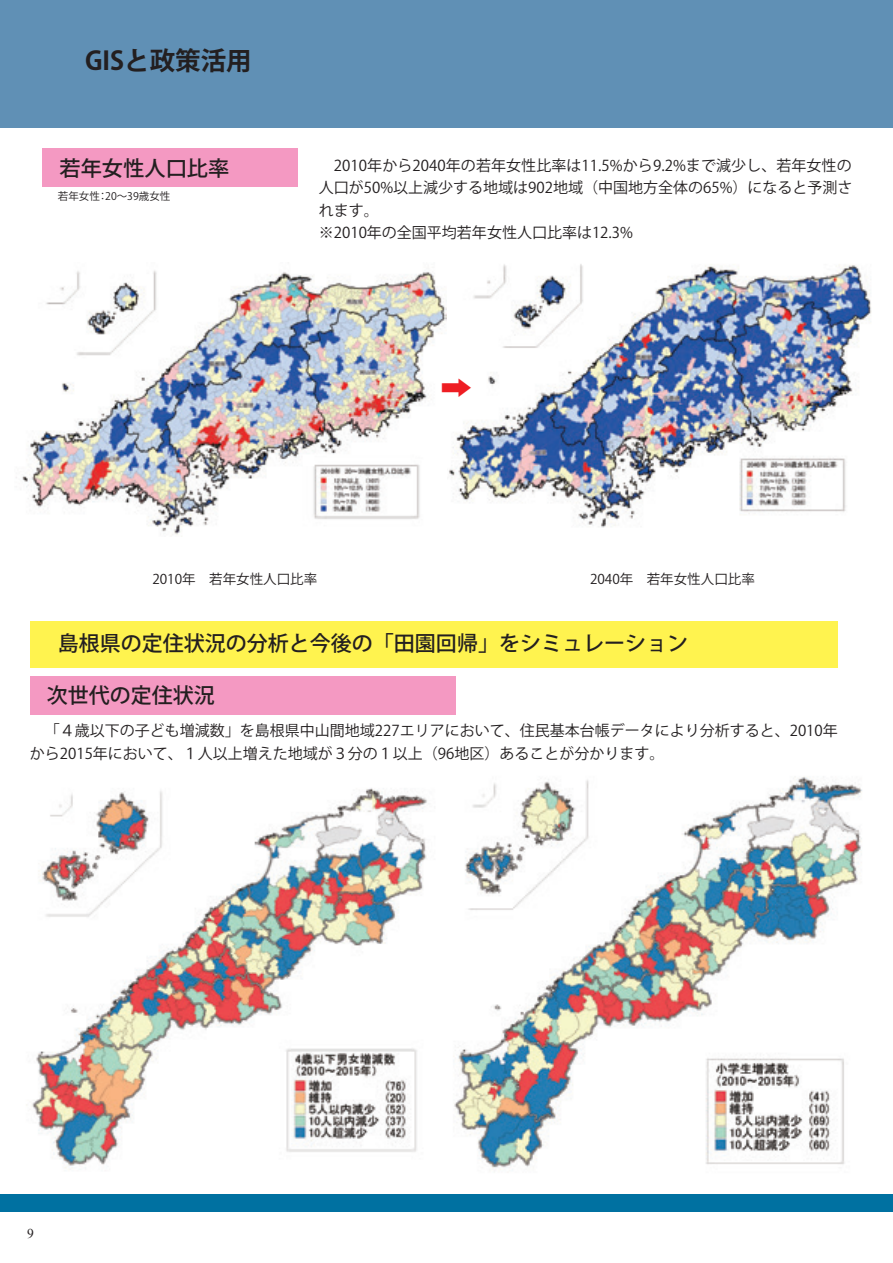
<style>
.page{position:relative;width:893px;height:1263px;background:#fff}
.page>*{position:absolute;margin:0;border:0;box-sizing:border-box;transform-origin:0 0}
.t1{font:27px "Koz Go Pro";color:#ee1d23;scale:1.17 1}
.t2{font:700 25.5px "Koz Go Pro";color:#231f20}
.t3{font:500 21px "Koz Go Pro";color:#231f20}
.t4{font:15px/22.5px "Koz Go Pro";color:#231f20}
.t5{font:13.5px "Koz Go Pro";color:#231f20}
.t6{font:13.5px "Times New Roman";color:#231f20}
.t7{font:10.5px "Koz Go Pro";color:#231f20}
</style>
<div class="page">
<img style="left:446px;top:264px;width:426px;height:264px">
<div style="left:0;top:1195px;width:893px;height:17px;background:#0071a1"></div>
<div style="left:0;top:0;width:893px;height:128px;background:#6090b5"></div>
<div style="left:43px;top:148px;width:255px;height:39px;background:#f499c2"></div>
<div style="left:30px;top:676px;width:425px;height:38px;background:#f499c2"></div>
<div style="left:30px;top:621px;width:808px;height:46px;background:#fff34f"></div>
<img style="left:16px;top:270px;width:430px;height:267px">
<img style="left:26px;top:788px;width:401px;height:382px">
<img style="left:453px;top:776px;width:409px;height:395px">
<h2 class="t2" style="left:85px;top:44px;width:168px">GISと政策活用</h2>
<h3 class="t3" style="left:60px;top:155px;width:171px">若年女性人口比率</h3>
<p class="t4" style="left:319px;top:154px;width:535px;text-indent:15px">2010年から2040年の若年女性比率は11.5%から9.2%まで減少し、若年女性の人口が50%以上減少する地域は902地域（中国地方全体の65%）になると予測されます。<br>※2010年の全国平均若年女性人口比率は12.3%</p>
<p class="t7" style="left:58px;top:189px;width:114px">若年女性：20～39歳女性</p>
<h1 class="t1" style="left:440px;top:371px;width:29px">➡</h1>
<p class="t5" style="left:152px;top:570px;width:166px">2010年　若年女性人口比率</p>
<p class="t5" style="left:590px;top:570px;width:166px">2040年　若年女性人口比率</p>
<h3 class="t3" style="left:58px;top:629px;width:631px">島根県の定住状況の分析と今後の「田園回帰」をシミュレーション</h3>
<h3 class="t3" style="left:47px;top:682px;width:170px">次世代の定住状況</h3>
<p class="t4" style="left:30px;top:720px;width:809px">　「４歳以下の子ども増減数」を島根県中山間地域227エリアにおいて、住民基本台帳データにより分析すると、2010年から2015年において、１人以上増えた地域が３分の１以上（96地区）あることが分かります。</p>
<p class="t6" style="left:27px;top:1225px;width:8px">9</p>
</div>
